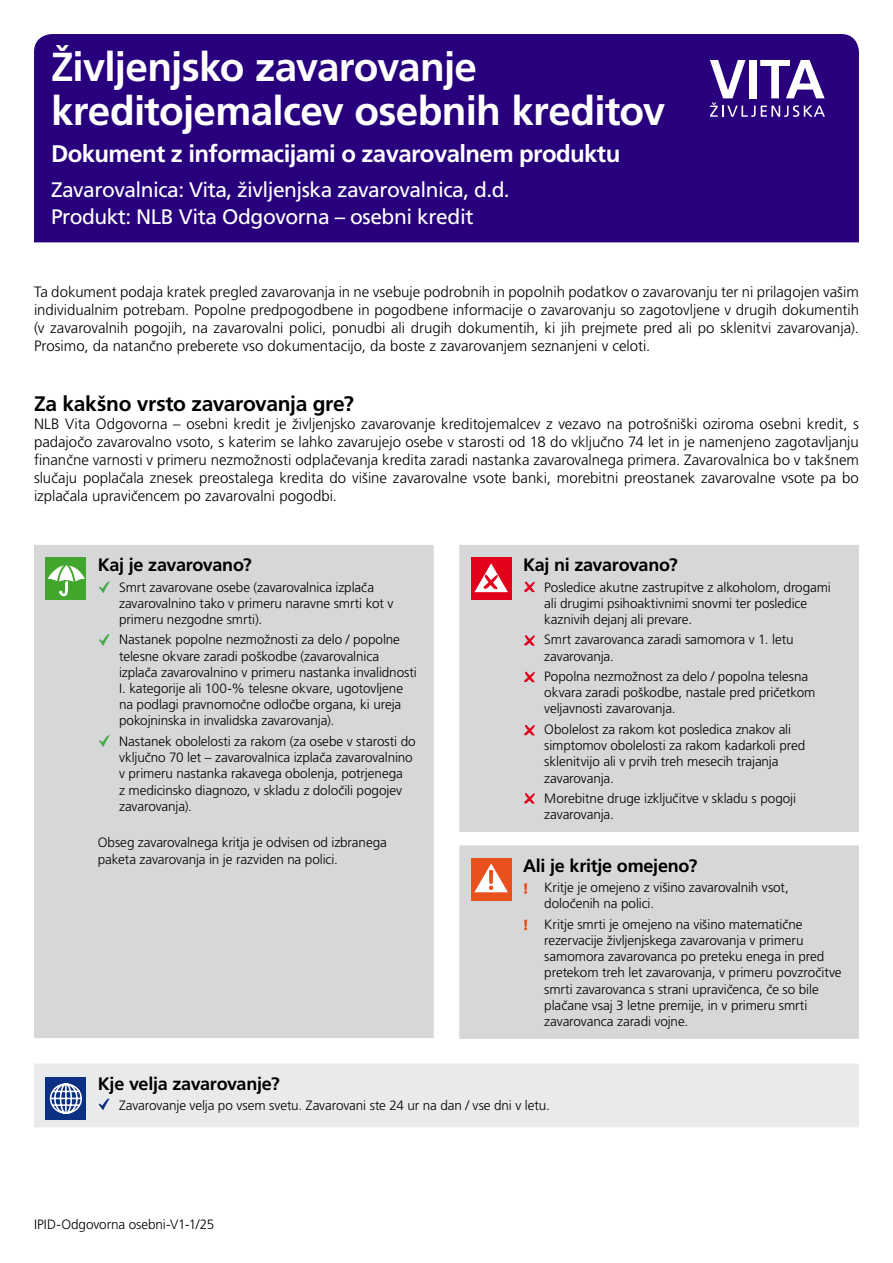
<style>
.page{position:relative;width:893px;height:1263px;background:#fff}
.page>*{position:absolute;margin:0;border:0;box-sizing:border-box;transform-origin:0 0}
.t1{font:700 40.5px/43.5px "Frutiger LT Std";letter-spacing:-.02em;color:#fff}
.t2{font:700 24px "Frutiger LT Std";letter-spacing:-.025em;color:#fff}
.t3{font:21px/26.7px "Frutiger LT Std";letter-spacing:-.025em;color:#fff}
.t4{font:700 21px "Frutiger LT Std";letter-spacing:-.015em;color:#000}
.t5{font:700 18px "Frutiger LT Std";letter-spacing:-.015em;color:#000}
.t6{font:300 15px/18px "Frutiger LT Std";letter-spacing:-.005em;color:#000;text-align:justify}
.t7{font:300 13.5px/16.2px "Frutiger LT Std";letter-spacing:-.01em;color:#000}
</style>
<div class="page">
<div style="left:34px;top:545px;width:400px;height:493px;background:#d6d7d8"></div>
<div style="left:459px;top:545px;width:400px;height:287px;background:#d6d7d8"></div>
<div style="left:459px;top:845px;width:400px;height:194px;background:#d6d7d8"></div>
<div style="left:34px;top:34px;width:825px;height:208px;background:#28007d"></div>
<div style="left:45px;top:558px;width:41px;height:42px;background:#41a62b"></div>
<svg style="left:48px;top:561px;width:37px;height:35px"></svg>
<div style="left:471px;top:558px;width:41px;height:42px;background:#e2001a"></div>
<svg style="left:474px;top:563px;width:34px;height:29px"></svg>
<svg style="left:523px;top:580px;width:12px;height:12px"></svg>
<svg style="left:523px;top:634px;width:12px;height:12px"></svg>
<svg style="left:523px;top:671px;width:12px;height:12px"></svg>
<svg style="left:523px;top:724px;width:12px;height:12px"></svg>
<svg style="left:523px;top:792px;width:12px;height:12px"></svg>
<svg style="left:99px;top:581px;width:11px;height:12px"></svg>
<svg style="left:99px;top:633px;width:11px;height:13px"></svg>
<svg style="left:99px;top:734px;width:11px;height:13px"></svg>
<svg style="left:710px;top:60px;width:115px;height:57px"></svg>
<div style="left:471px;top:858px;width:41px;height:42px;background:#e8511e"></div>
<svg style="left:474px;top:863px;width:34px;height:29px"></svg>
<svg style="left:524px;top:883px;width:3px;height:11px"></svg>
<svg style="left:524px;top:919px;width:3px;height:11px"></svg>
<div style="left:34px;top:1064px;width:825px;height:63px;background:#e9eaeb"></div>
<div style="left:45px;top:1077px;width:41px;height:43px;background:#0c3183"></div>
<svg style="left:49px;top:1083px;width:33px;height:31px"></svg>
<svg style="left:99px;top:1098px;width:11px;height:12px"></svg>
<h1 class="t1" style="left:51px;top:46px;width:616px">Življenjsko zavarovanje kreditojemalcev osebnih kreditov</h1>
<h2 class="t2" style="left:51px;top:139px;width:571px">Dokument z informacijami o zavarovalnem produktu</h2>
<h3 class="t3" style="left:51px;top:176px;width:460px">Zavarovalnica: Vita, življenjska zavarovalnica, d.d.<br>Produkt: NLB Vita Odgovorna – osebni kredit</h3>
<p class="t6" style="left:34px;top:283px;width:826px">Ta dokument podaja kratek pregled zavarovanja in ne vsebuje podrobnih in popolnih podatkov o zavarovanju ter ni prilagojen vašim individualnim potrebam. Popolne predpogodbene in pogodbene informacije o zavarovanju so zagotovljene v drugih dokumentih (v zavarovalnih pogojih, na zavarovalni polici, ponudbi ali drugih dokumentih, ki jih prejmete pred ali po sklenitvi zavarovanja).<br>Prosimo, da natančno preberete vso dokumentacijo, da boste z zavarovanjem seznanjeni v celoti.</p>
<h3 class="t4" style="left:34px;top:391px;width:321px">Za kakšno vrsto zavarovanja gre?</h3>
<p class="t6" style="left:34px;top:415px;width:826px">NLB Vita Odgovorna – osebni kredit je življenjsko zavarovanje kreditojemalcev z vezavo na potrošniški oziroma osebni kredit, s padajočo zavarovalno vsoto, s katerim se lahko zavarujejo osebe v starosti od 18 do vključno 74 let in je namenjeno zagotavljanju finančne varnosti v primeru nezmožnosti odplačevanja kredita zaradi nastanka zavarovalnega primera. Zavarovalnica bo v takšnem slučaju poplačala znesek preostalega kredita do višine zavarovalne vsote banki, morebitni preostanek zavarovalne vsote pa bo izplačala upravičencem po zavarovalni pogodbi.</p>
<h3 class="t5" style="left:98px;top:554px;width:156px">Kaj je zavarovano?</h3>
<p class="t7" style="left:119px;top:579px;width:276px">Smrt zavarovane osebe (zavarovalnica izplača zavarovalnino tako v primeru naravne smrti kot v primeru nezgodne smrti).</p>
<p class="t7" style="left:119px;top:632px;width:299px">Nastanek popolne nezmožnosti za delo / popolne telesne okvare zaradi poškodbe (zavarovalnica izplača zavarovalnino v primeru nastanka invalidnosti I. kategorije ali 100-% telesne okvare, ugotovljene na podlagi pravnomočne odločbe organa, ki ureja pokojninska in invalidska zavarovanja).</p>
<p class="t7" style="left:119px;top:733px;width:298px">Nastanek obolelosti za rakom (za osebe v starosti do vključno 70 let – zavarovalnica izplača zavarovalnino v primeru nastanka rakavega obolenja, potrjenega<br>z medicinsko diagnozo, v skladu z določili pogojev zavarovanja).</p>
<p class="t7" style="left:98px;top:835px;width:291px">Obseg zavarovalnega kritja je odvisen od izbranega paketa zavarovanja in je razviden na polici.</p>
<h3 class="t5" style="left:523px;top:554px;width:156px">Kaj ni zavarovano?</h3>
<p class="t7" style="left:544px;top:579px;width:288px">Posledice akutne zastrupitve z alkoholom, drogami ali drugimi psihoaktivnimi snovmi ter posledice kaznivih dejanj ali prevare.</p>
<p class="t7" style="left:544px;top:632px;width:251px">Smrt zavarovanca zaradi samomora v 1. letu zavarovanja.</p>
<p class="t7" style="left:544px;top:668px;width:273px">Popolna nezmožnost za delo / popolna telesna okvara zaradi poškodbe, nastale pred pričetkom veljavnosti zavarovanja.</p>
<p class="t7" style="left:544px;top:721px;width:263px">Obolelost za rakom kot posledica znakov ali simptomov obolelosti za rakom kadarkoli pred sklenitvijo ali v prvih treh mesecih trajanja zavarovanja.</p>
<p class="t7" style="left:544px;top:790px;width:253px">Morebitne druge izključitve v skladu s pogoji zavarovanja.</p>
<h3 class="t5" style="left:523px;top:855px;width:176px">Ali je kritje omejeno?</h3>
<p class="t7" style="left:544px;top:880px;width:246px">Kritje je omejeno z višino zavarovalnih vsot, določenih na polici.</p>
<p class="t7" style="left:544px;top:916px;width:299px">Kritje smrti je omejeno na višino matematične rezervacije življenjskega zavarovanja v primeru samomora zavarovanca po preteku enega in pred pretekom treh let zavarovanja, v primeru povzročitve smrti zavarovanca s strani upravičenca, če so bile plačane vsaj 3 letne premije, in v primeru smrti zavarovanca zaradi vojne.</p>
<h3 class="t5" style="left:98px;top:1073px;width:183px">Kje velja zavarovanje?</h3>
<p class="t7" style="left:119px;top:1098px;width:432px">Zavarovanje velja po vsem svetu. Zavarovani ste 24 ur na dan / vse dni v letu.</p>
<p class="t7" style="left:34px;top:1216px;width:182px">IPID-Odgovorna osebni-V1-1/25</p>
</div>
